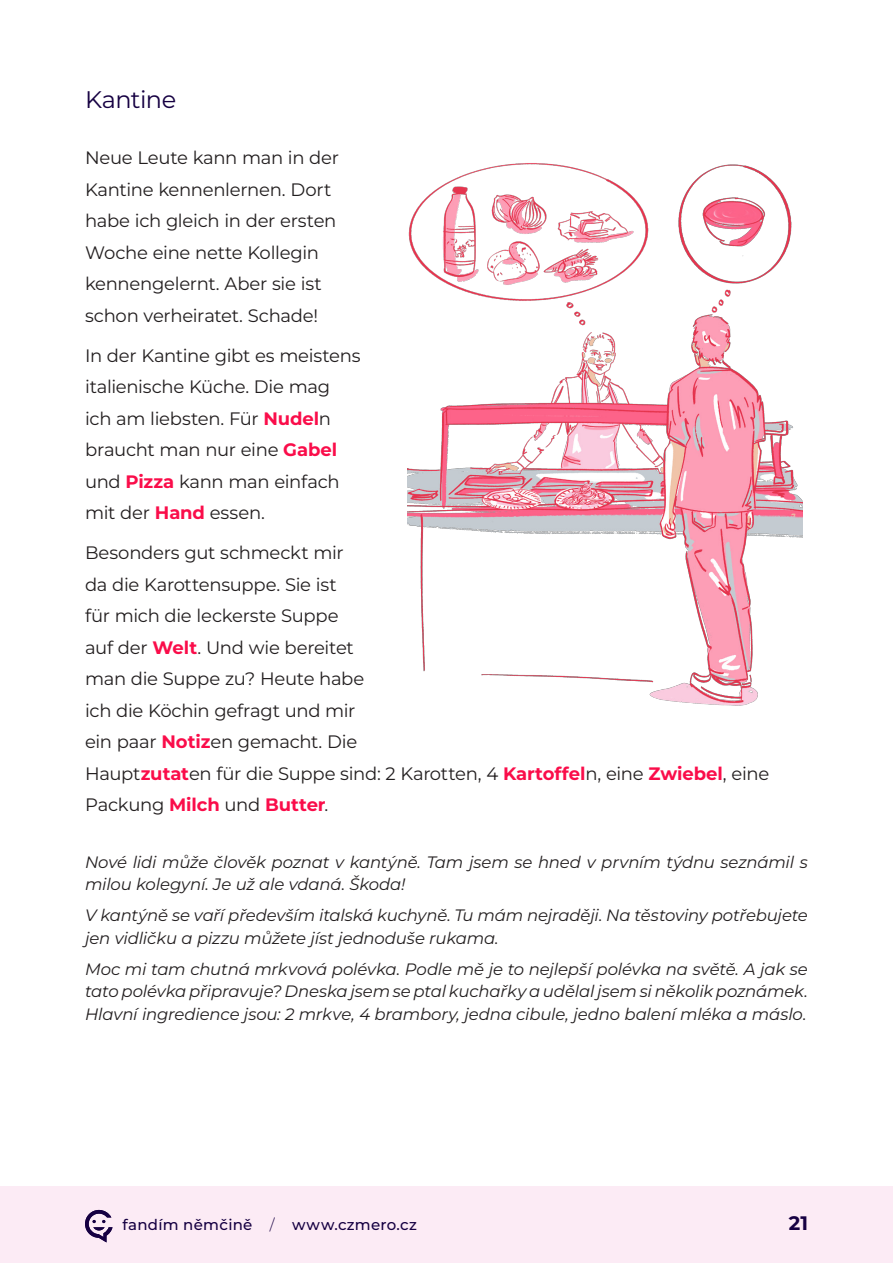
<style>
.page{position:relative;width:893px;height:1263px;background:#fff}
.page>*{position:absolute;margin:0;border:0;box-sizing:border-box;transform-origin:0 0}
.Podnadpis{font:24px "Montserrat";letter-spacing:-.02em;color:#160042}
.t1{font:700 19.5px "Montserrat";color:#160042}
.Absatzformat_1{font:18px/31.5px "Montserrat";letter-spacing:-.015em;color:#231f20}
.český_překlad{font:italic 16.5px/22.5px "Montserrat";letter-spacing:-.01em;color:#231f20}
.t2{font:500 15px "Montserrat";letter-spacing:.02em;color:#160042}
.s1{font-weight:700;color:#fa0d4a}
.s2{font-weight:300}
</style>
<div class="page">
<div style="left:0;top:1186px;width:893px;height:77px;background:#fcebf5"></div>
<svg style="left:85px;top:1210px;width:28px;height:32px"></svg>
<img style="left:407px;top:163px;width:395px;height:543px">
<p class="Podnadpis" style="left:85px;top:83px;width:93px">Kantine</p>
<p class="Absatzformat_1" style="left:85px;top:141px;width:255px">Neue Leute kann man in der<br>Kantine kennenlernen. Dort habe ich gleich in der ersten<br>Woche eine nette Kollegin kennengelernt. Aber sie ist schon verheiratet. Schade!</p>
<p class="Absatzformat_1" style="left:85px;top:339px;width:277px">In der Kantine gibt es meistens italienische Küche. Die mag ich am liebsten. Für <span class="s1">Nudel</span>n braucht man nur eine <span class="s1">Gabel </span>und <span class="s1">Pizza</span> kann man einfach mit der <span class="s1">Hand</span> essen.</p>
<p class="Absatzformat_1" style="left:85px;top:536px;width:686px">Besonders gut schmeckt mir<br>da die Karottensuppe. Sie ist<br>für mich die leckerste Suppe<br>auf der <span class="s1">Welt</span>. Und wie bereitet<br>man die Suppe zu? Heute habe<br>ich die Köchin gefragt und mir<br>ein paar <span class="s1">Notiz</span>en gemacht. Die<br>Haupt<span class="s1">zutat</span>en für die Suppe sind: 2 Karotten, 4 <span class="s1">Kartoffel</span>n, eine <span class="s1">Zwiebel</span>, eine Packung <span class="s1">Milch</span> und <span class="s1">Butter</span>.</p>
<p class="český_překlad" style="left:85px;top:850px;width:724px">Nové lidi může člověk poznat v kantýně. Tam jsem se hned v prvním týdnu seznámil s milou kolegyní. Je už ale vdaná. Škoda!</p>
<p class="český_překlad" style="left:85px;top:903px;width:724px">V kantýně se vaří především italská kuchyně. Tu mám nejraději. Na těstoviny potřebujete jen vidličku a pizzu můžete jíst jednoduše rukama.</p>
<p class="český_překlad" style="left:85px;top:957px;width:724px;text-align:justify">Moc mi tam chutná mrkvová polévka. Podle mě je to nejlepší polévka na světě. A jak se tato polévka připravuje? Dneska jsem se ptal kuchařky a udělal jsem si několik poznámek.<br>Hlavní ingredience jsou: 2 mrkve, 4 brambory, jedna cibule, jedno balení mléka a máslo.</p>
<p class="t2" style="left:122px;top:1214px;width:296px">fandím němčině <span class="s2">/</span> www.czmero.cz</p>
<p class="t1" style="left:789px;top:1209px;width:21px">21</p>
</div>
